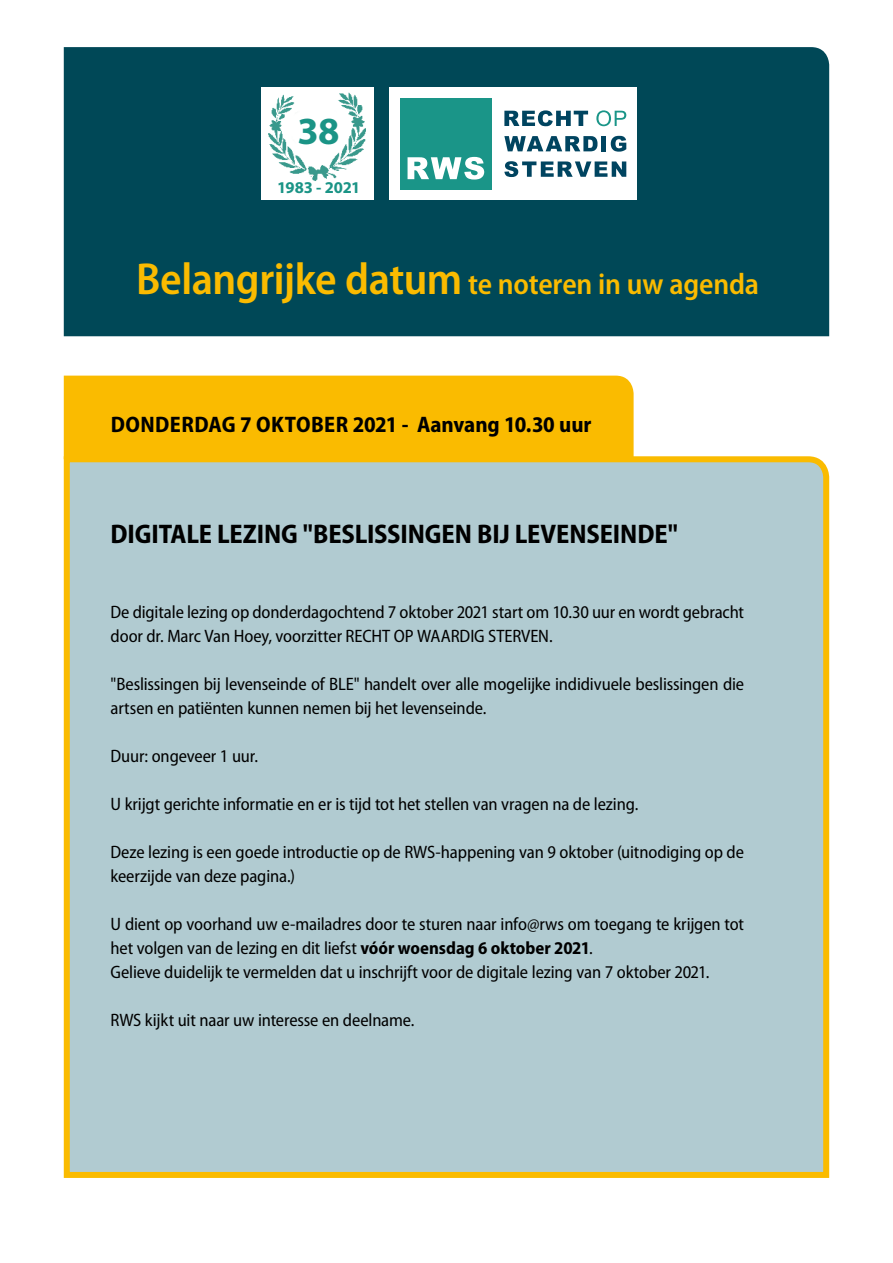
<style>
.page{position:relative;width:893px;height:1263px;background:#fff}
.page>*{position:absolute;margin:0;border:0;box-sizing:border-box;transform-origin:0 0}
.t1{font:700 38.4px "Myriad Pro";color:#1b9486}
.t2{font:600 semi-condensed 30px "Myriad Pro";letter-spacing:-.005em;color:#fabb00}
.t3{font:700 semi-condensed 27px "Myriad Pro";letter-spacing:-.005em;color:#000}
.t4{font:700 semi-condensed 22.5px "Myriad Pro";letter-spacing:-.005em;color:#000}
.t5{font:semi-condensed 18px/24px "Myriad Pro";letter-spacing:-.01em;color:#000}
.t6{font:700 16.5px "Myriad Pro";letter-spacing:-.015em;color:#1b9486}
.s1{font-size:45px}
.s2{font-weight:700}
</style>
<div class="page">
<div style="left:64px;top:47px;width:765px;height:289px;background:#004857"></div>
<div style="left:64px;top:376px;width:570px;height:77px;background:#fabb00"></div>
<div style="left:63px;top:453px;width:767px;height:725px;background:#b1cbd1"></div>
<div style="left:389px;top:87px;width:248px;height:113px;background:#fff"></div>
<div style="left:261px;top:87px;width:113px;height:113px;background:#fff"></div>
<img style="left:269px;top:92px;width:97px;height:89px">
<div style="left:400px;top:98px;width:91px;height:91px;background:#1a9588"></div>
<svg style="left:408px;top:157px;width:76px;height:23px"></svg>
<svg style="left:504px;top:110px;width:84px;height:16px"></svg>
<svg style="left:596px;top:110px;width:30px;height:16px"></svg>
<svg style="left:504px;top:136px;width:93px;height:15px"></svg>
<hr style="left:602px;top:136px;width:4px;height:15px;background:#004460">
<svg style="left:611px;top:136px;width:15px;height:16px"></svg>
<svg style="left:504px;top:161px;width:122px;height:16px"></svg>
<h1 class="t1" style="left:297px;top:106px;width:44px">38</h1>
<p class="t6" style="left:277px;top:177px;width:85px">1983 - 2021</p>
<h2 class="t2" style="left:136px;top:267px;width:625px"><span class="s1">Belangrijke datum</span> te noteren in uw agenda</h2>
<p class="t4" style="left:111px;top:412px;width:482px">DONDERDAG 7 OKTOBER 2021 - Aanvang 10.30 uur</p>
<h3 class="t3" style="left:111px;top:519px;width:569px">DIGITALE LEZING "BESLISSINGEN BIJ LEVENSEINDE"</h3>
<p class="t5" style="left:111px;top:600px;width:635px">De digitale lezing op donderdagochtend 7 oktober 2021 start om 10.30 uur en wordt gebracht door dr. Marc Van Hoey, voorzitter RECHT OP WAARDIG STERVEN.</p>
<p class="t5" style="left:111px;top:672px;width:635px">"Beslissingen bij levenseinde of BLE" handelt over alle mogelijke indidivuele beslissingen die artsen en patiënten kunnen nemen bij het levenseinde.</p>
<p class="t5" style="left:111px;top:744px;width:149px">Duur: ongeveer 1 uur.</p>
<p class="t5" style="left:111px;top:792px;width:529px">U krijgt gerichte informatie en er is tijd tot het stellen van vragen na de lezing.</p>
<p class="t5" style="left:111px;top:840px;width:635px">Deze lezing is een goede introductie op de RWS-happening van 9 oktober (uitnodiging op de keerzijde van deze pagina.)</p>
<p class="t5" style="left:111px;top:912px;width:635px">U dient op voorhand uw e-mailadres door te sturen naar info@rws om toegang te krijgen tot het volgen van de lezing en dit liefst <span class="s2">vóór woensdag 6 oktober 2021</span>.<br>Gelieve duidelijk te vermelden dat u inschrijft voor de digitale lezing van 7 oktober 2021.</p>
<p class="t5" style="left:111px;top:1008px;width:306px">RWS kijkt uit naar uw interesse en deelname.</p>
</div>
